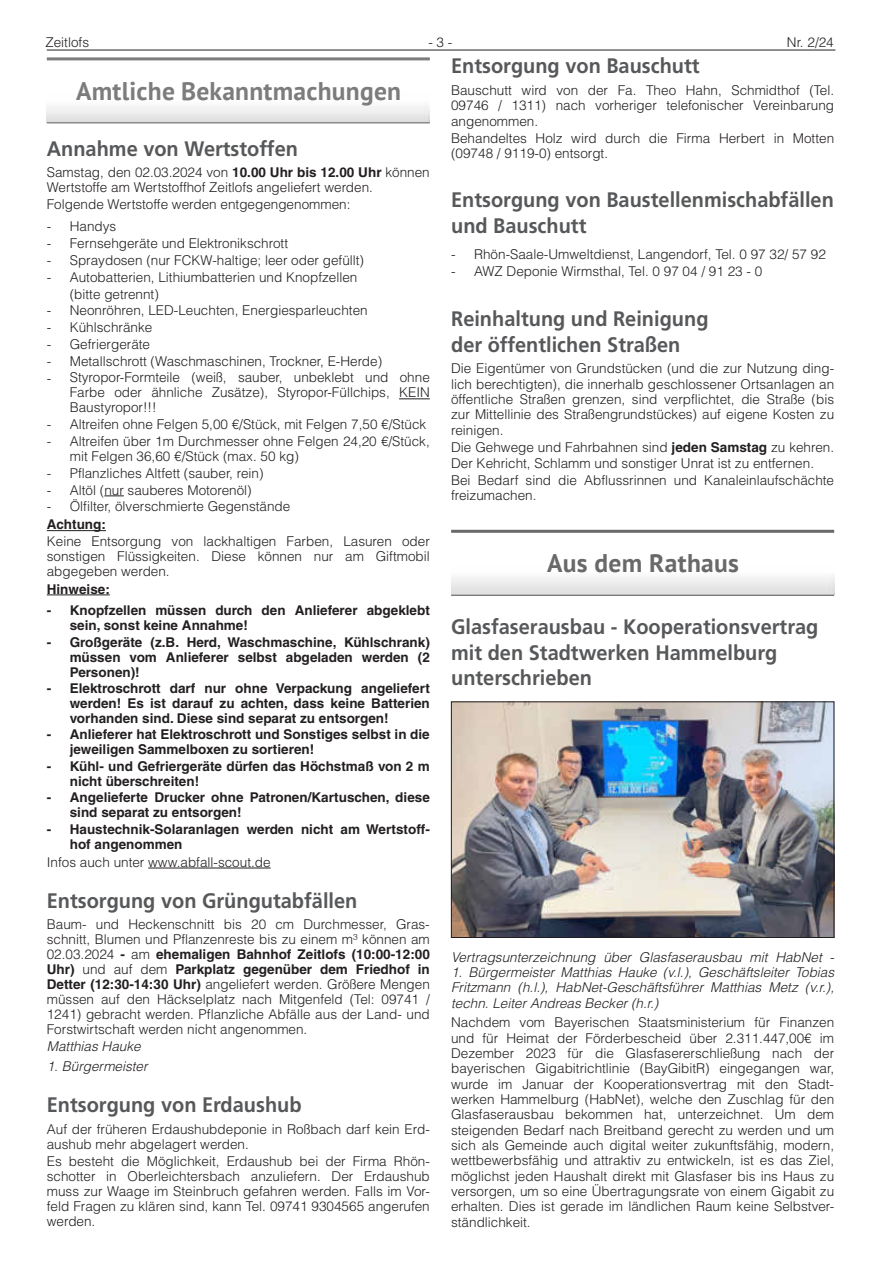
<style>
.page{position:relative;width:881px;height:1263px;background:#fff}
.page>*{position:absolute;margin:0;border:0;box-sizing:border-box;transform-origin:0 0}
.t1{font:700 25.5px "PT Sans";letter-spacing:.01em;color:#7c7c7c}
.t2{font:700 25.5px "PT Sans";letter-spacing:.01em;color:#696969}
.t3{font:700 21px/25.5px "Frutiger LT";color:#57585a;scale:.95 1}
.t4{font:300 13.5px/15.3px "Helvetica LT";color:#231f20}
.t5{font:700 13.5px/15px "Helvetica LT";color:#231f20}
.t6{font:italic 300 13.5px/15.3px "Helvetica LT";color:#231f20;text-align:justify}
.s1{font-weight:700}
</style>
<div class="page">
<hr style="left:47px;top:50px;width:788px;height:1px;background:#231f20">
<hr style="left:47px;top:530px;width:59px;height:1px;background:#231f20">
<hr style="left:47px;top:594px;width:63px;height:1px;background:#231f20">
<hr style="left:148px;top:868px;width:122px;height:1px;background:#231f20">
<hr style="left:47px;top:122px;width:382px;height:1px;background:#5f5f5f">
<hr style="left:47px;top:57px;width:382px;height:3px;background:#7c7c7c">
<hr style="left:399px;top:398px;width:30px;height:1px;background:#231f20">
<svg style="left:104px;top:495px;width:20px;height:1px"></svg>
<hr style="left:451px;top:595px;width:382px;height:1px;background:#4f4f4f">
<hr style="left:451px;top:530px;width:382px;height:3px;background:#696969">
<img style="left:453px;top:704px;width:378px;height:232px">
<div style="left:451px;top:702px;width:382px;height:236px;border:1px solid #231f20"></div>
<p class="t4" style="left:45px;top:34px;width:45px">Zeitlofs</p>
<p class="t4" style="left:428px;top:34px;width:26px">- 3 -</p>
<p class="t4" style="left:786px;top:34px;width:48px">Nr. 2/24</p>
<h1 class="t1" style="left:76px;top:74px;width:326px">Amtliche Bekanntmachungen</h1>
<h2 class="t3" style="left:47px;top:136px;width:266px">Annahme von Wertstoffen</h2>
<p class="t4" style="left:47px;top:165px;width:384px">Samstag, den 02.03.2024 von <span class="s1">10.00 Uhr bis 12.00 Uhr</span> können<br>Wertstoffe am Wertstoffhof Zeitlofs angeliefert werden.</p>
<p class="t4" style="left:47px;top:197px;width:305px">Folgende Wertstoffe werden entgegengenommen:</p>
<p class="t4" style="left:47px;top:219px;width:71px">- Handys</p>
<p class="t4" style="left:47px;top:235px;width:243px">- Fernsehgeräte und Elektronikschrott</p>
<p class="t4" style="left:47px;top:252px;width:319px">- Spraydosen (nur FCKW-haltige; leer oder gefüllt)</p>
<p class="t4" style="left:70px;top:268px;width:289px;line-height:17.1px;text-indent:-23px">- Autobatterien, Lithiumbatterien und Knopfzellen (bitte getrennt)</p>
<p class="t4" style="left:47px;top:303px;width:322px">- Neonröhren, LED-Leuchten, Energiesparleuchten</p>
<p class="t4" style="left:47px;top:320px;width:107px">- Kühlschränke</p>
<p class="t4" style="left:47px;top:336px;width:105px">- Gefriergeräte</p>
<p class="t4" style="left:47px;top:353px;width:337px">- Metallschrott (Waschmaschinen, Trockner, E-Herde)</p>
<p class="t4" style="left:70px;top:370px;width:361px;text-align:justify;text-indent:-23px">- Styropor-Formteile (weiß, sauber, unbeklebt und ohne Farbe oder ähnliche Zusätze), Styropor-Füllchips, KEIN Baustyropor!!!</p>
<p class="t4" style="left:47px;top:417px;width:381px">- Altreifen ohne Felgen 5,00 €/Stück, mit Felgen 7,50 €/Stück</p>
<p class="t4" style="left:70px;top:434px;width:361px;text-indent:-23px">- Altreifen über 1m Durchmesser ohne Felgen 24,20 €/Stück, mit Felgen 36,60 €/Stück (max. 50 kg)</p>
<p class="t4" style="left:47px;top:465px;width:218px">- Pflanzliches Altfett (sauber, rein)</p>
<p class="t4" style="left:47px;top:482px;width:206px">- Altöl (nur sauberes Motorenöl)</p>
<p class="t4" style="left:47px;top:499px;width:245px">- Ölfilter, ölverschmierte Gegenstände</p>
<p class="t5" style="left:47px;top:517px;width:61px">Achtung:</p>
<p class="t4" style="left:47px;top:534px;width:384px;text-align:justify">Keine Entsorgung von lackhaltigen Farben, Lasuren oder sonstigen Flüssigkeiten. Diese können nur am Giftmobil abgegeben werden.</p>
<p class="t5" style="left:47px;top:581px;width:65px">Hinweise:</p>
<p class="t5" style="left:70px;top:603px;width:361px;text-indent:-23px">- Knopfzellen müssen durch den Anlieferer abgeklebt sein, sonst keine Annahme!</p>
<p class="t5" style="left:70px;top:634px;width:361px;text-align:justify;text-indent:-23px">- Großgeräte (z.B. Herd, Waschmaschine, Kühlschrank) müssen vom Anlieferer selbst abgeladen werden (2<br>Personen)!</p>
<p class="t5" style="left:70px;top:680px;width:361px;text-align:justify;text-indent:-23px">- Elektroschrott darf nur ohne Verpackung angeliefert werden! Es ist darauf zu achten, dass keine Batterien vorhanden sind. Diese sind separat zu entsorgen!</p>
<p class="t5" style="left:70px;top:727px;width:361px;text-indent:-23px">- Anlieferer hat Elektroschrott und Sonstiges selbst in die jeweiligen Sammelboxen zu sortieren!</p>
<p class="t5" style="left:70px;top:758px;width:361px;text-indent:-23px">- Kühl- und Gefriergeräte dürfen das Höchstmaß von 2 m nicht überschreiten!</p>
<p class="t5" style="left:70px;top:790px;width:361px;text-indent:-23px">- Angelieferte Drucker ohne Patronen/Kartuschen, diese sind separat zu entsorgen!</p>
<p class="t5" style="left:70px;top:821px;width:361px;text-indent:-23px">- Haustechnik-Solaranlagen werden nicht am Wertstoff&shy;hof angenommen</p>
<p class="t4" style="left:47px;top:854px;width:225px">Infos auch unter www.abfall-scout.de</p>
<h2 class="t3" style="left:47px;top:888px;width:328px">Entsorgung von Grüngutabfällen</h2>
<p class="t4" style="left:47px;top:917px;width:384px;text-align:justify">Baum- und Heckenschnitt bis 20 cm Durchmesser, Gras&shy;schnitt, Blumen und Pflanzenreste bis zu einem m³ können am 02.03.2024 <span class="s1">-</span> am <span class="s1">ehemaligen Bahnhof Zeitlofs (10:00-12:00<br>Uhr)</span> und auf dem <span class="s1">Parkplatz gegenüber dem Friedhof in Detter (12:30-14:30 Uhr)</span> angeliefert werden. Größere Mengen müssen auf den Häckselplatz nach Mitgenfeld (Tel: 09741 / 1241) gebracht werden. Pflanzliche Abfälle aus der Land- und Forstwirtschaft werden nicht angenommen.</p>
<p class="t6" style="left:47px;top:1039px;width:95px">Matthias Hauke</p>
<p class="t6" style="left:47px;top:1058px;width:102px">1. Bürgermeister</p>
<h2 class="t3" style="left:47px;top:1092px;width:269px">Entsorgung von Erdaushub</h2>
<p class="t4" style="left:47px;top:1121px;width:384px">Auf der früheren Erdaushubdeponie in Roßbach darf kein Erd&shy;aushub mehr abgelagert werden.</p>
<p class="t4" style="left:47px;top:1153px;width:384px;text-align:justify">Es besteht die Möglichkeit, Erdaushub bei der Firma Rhön&shy;schotter in Oberleichtersbach anzuliefern. Der Erdaushub muss zur Waage im Steinbruch gefahren werden. Falls im Vor&shy;feld Fragen zu klären sind, kann Tel. 09741 9304565 angerufen werden.</p>
<h2 class="t3" style="left:451px;top:53px;width:263px">Entsorgung von Bauschutt</h2>
<p class="t4" style="left:451px;top:82px;width:384px;text-align:justify">Bauschutt wird von der Fa. Theo Hahn, Schmidthof (Tel.<br>09746 / 1311) nach vorheriger telefonischer Vereinbarung angenommen.</p>
<p class="t4" style="left:451px;top:130px;width:384px">Behandeltes Holz wird durch die Firma Herbert in Motten (09748 / 9119-0) entsorgt.</p>
<h2 class="t3" style="left:451px;top:187px;width:404px">Entsorgung von Baustellenmischabfällen und Bauschutt</h2>
<p class="t4" style="left:451px;top:247px;width:376px">- Rhön-Saale-Umweltdienst, Langendorf, Tel. 0 97 32/ 57 92</p>
<p class="t4" style="left:451px;top:264px;width:312px">- AWZ Deponie Wirmsthal, Tel. 0 97 04 / 91 23 - 0</p>
<h2 class="t3" style="left:451px;top:306px;width:272px">Reinhaltung und Reinigung der öffentlichen Straßen</h2>
<p class="t4" style="left:451px;top:361px;width:384px;text-align:justify">Die Eigentümer von Grundstücken (und die zur Nutzung ding&shy;lich berechtigten), die innerhalb geschlossener Ortsanlagen an öffentliche Straßen grenzen, sind verpflichtet, die Straße (bis zur Mittellinie des Straßengrundstückes) auf eigene Kosten zu reinigen.</p>
<p class="t4" style="left:451px;top:440px;width:384px">Die Gehwege und Fahrbahnen sind <span class="s1">jeden Samstag</span> zu kehren.<br>Der Kehricht, Schlamm und sonstiger Unrat ist zu entfernen.</p>
<p class="t4" style="left:451px;top:472px;width:384px">Bei Bedarf sind die Abflussrinnen und Kanaleinlaufschächte freizumachen.</p>
<h1 class="t2" style="left:547px;top:546px;width:193px">Aus dem Rathaus</h1>
<h2 class="t3" style="left:451px;top:614px;width:388px">Glasfaserausbau - Kooperationsvertrag mit den Stadtwerken Hammelburg unterschrieben</h2>
<p class="t6" style="left:451px;top:949px;width:384px">Vertragsunterzeichnung über Glasfaserausbau mit HabNet -</p>
<p class="t6" style="left:451px;top:964px;width:384px">1. Bürgermeister Matthias Hauke (v.l.), Geschäftsleiter Tobias Fritzmann (h.l.), HabNet-Geschäftsführer Matthias Metz (v.r.), techn. Leiter Andreas Becker (h.r.)</p>
<p class="t4" style="left:451px;top:1015px;width:384px;text-align:justify">Nachdem vom Bayerischen Staatsministerium für Finanzen und für Heimat der Förderbescheid über 2.311.447,00€ im Dezember 2023 für die Glasfasererschließung nach der bayerischen Gigabitrichtlinie (BayGibitR) eingegangen war, wurde im Januar der Kooperationsvertrag mit den Stadt&shy;werken Hammelburg (HabNet), welche den Zuschlag für den Glasfaserausbau bekommen hat, unterzeichnet. Um dem steigenden Bedarf nach Breitband gerecht zu werden und um sich als Gemeinde auch digital weiter zukunftsfähig, modern, wettbewerbsfähig und attraktiv zu entwickeln, ist es das Ziel, möglichst jeden Haushalt direkt mit Glasfaser bis ins Haus zu versorgen, um so eine Übertragungsrate von einem Gigabit zu erhalten. Dies ist gerade im ländlichen Raum keine Selbstver&shy;ständlichkeit.</p>
</div>
